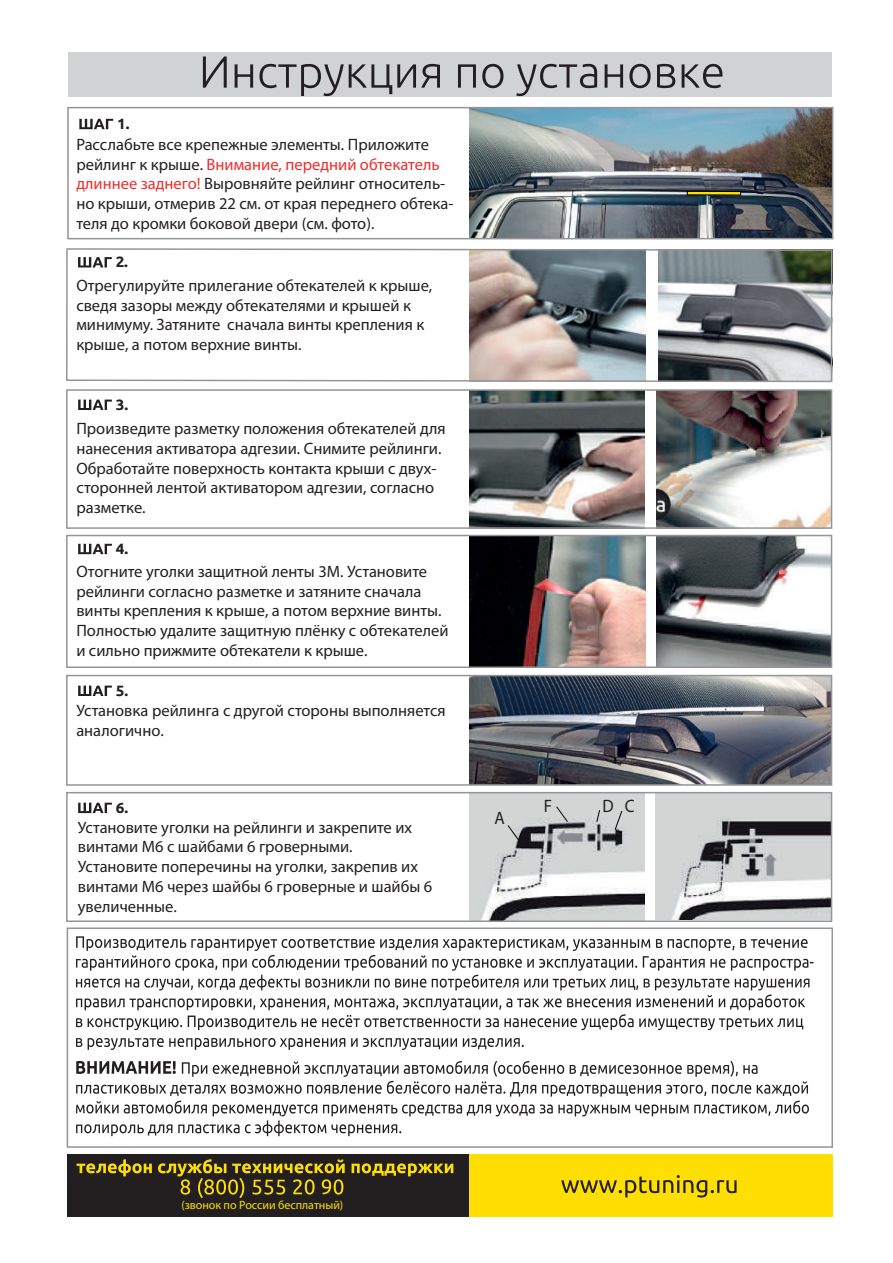
<style>
.page{position:relative;width:893px;height:1263px;background:#fff}
.page>*{position:absolute;margin:0;border:0;box-sizing:border-box;transform-origin:0 0}
.t1{font:18px "Myriad Pro";color:#231f20;scale:.94 1}
.t2{font:16.5px/19.8px "Myriad Pro";color:#231f20}
.t3{font:700 15px "Ubuntu";color:#231f20}
.t4{font:12px "Myriad Pro";letter-spacing:-.005em;color:#ffdf01}
.s1{color:#ee2d2d}
</style>
<div class="page">
<img style="left:470px;top:110px;width:360px;height:126px">
<img style="left:470px;top:678px;width:359px;height:105px">
<img style="left:656px;top:538px;width:173px;height:127px">
<img style="left:470px;top:392px;width:174px;height:134px">
<img style="left:470px;top:538px;width:175px;height:127px">
<img style="left:657px;top:392px;width:172px;height:134px">
<img style="left:469px;top:795px;width:176px;height:124px">
<img style="left:655px;top:795px;width:174px;height:124px">
<svg style="left:66px;top:248px;width:767px;height:135px"></svg>
<div style="left:66px;top:389px;width:766px;height:140px;border:2px solid #939598"></div>
<div style="left:66px;top:535px;width:766px;height:133px;border:2px solid #939598"></div>
<div style="left:67px;top:107px;width:766px;height:132px;border:2px solid #939598"></div>
<svg style="left:79px;top:119px;width:34px;height:10px"></svg>
<svg style="left:78px;top:257px;width:34px;height:10px"></svg>
<svg style="left:78px;top:400px;width:34px;height:10px"></svg>
<svg style="left:78px;top:544px;width:34px;height:10px"></svg>
<div style="left:66px;top:792px;width:766px;height:130px;border:2px solid #939598"></div>
<svg style="left:78px;top:803px;width:34px;height:10px"></svg>
<div style="left:66px;top:675px;width:766px;height:111px;border:2px solid #939598"></div>
<svg style="left:78px;top:686px;width:34px;height:10px"></svg>
<hr style="left:687px;top:191px;width:54px;height:4px;background:#ffdf01">
<div style="left:687px;top:191px;width:54px;height:5px;border:1px solid #000001"></div>
<svg style="left:556px;top:806px;width:12px;height:16px"></svg>
<svg style="left:507px;top:825px;width:12px;height:16px"></svg>
<svg style="left:596px;top:810px;width:4px;height:12px"></svg>
<svg style="left:614px;top:810px;width:8px;height:20px"></svg>
<div style="left:68px;top:53px;width:764px;height:44px;background:#d1d2d4"></div>
<div style="left:67px;top:927px;width:766px;height:221px;background:#fff;border:2px solid #939598"></div>
<div style="left:67px;top:1154px;width:764px;height:63px;background:#231f20"></div>
<div style="left:470px;top:1154px;width:363px;height:63px;background:#ffdf01"></div>
<svg style="left:561px;top:1175px;width:176px;height:22px"></svg>
<svg style="left:77px;top:1159px;width:376px;height:39px"></svg>
<svg style="left:76px;top:936px;width:738px;height:94px"></svg>
<svg style="left:76px;top:1038px;width:448px;height:12px"></svg>
<svg style="left:76px;top:1061px;width:733px;height:75px"></svg>
<svg style="left:203px;top:56px;width:519px;height:40px"></svg>
<p class="t3" style="left:117px;top:115px;width:14px">1.</p>
<p class="t2" style="left:76px;top:134px;width:379px">Расслабьте все крепежные элементы. Приложите рейлинг к крыше. <span class="s1">Внимание, передний обтекатель длиннее заднего!</span> Выровняйте рейлинг относитель&shy;но крыши, отмерив 22 см. от края переднего обтека&shy;теля до кромки боковой двери (см. фото).</p>
<p class="t3" style="left:116px;top:253px;width:14px">2.</p>
<p class="t2" style="left:76px;top:275px;width:357px">Отрегулируйте прилегание обтекателей к крыше, сведя зазоры между обтекателями и крышей к минимуму. Затяните сначала винты крепления к крыше, а потом верхние винты.</p>
<p class="t3" style="left:116px;top:396px;width:14px">3.</p>
<p class="t2" style="left:76px;top:418px;width:371px">Произведите разметку положения обтекателей для нанесения активатора адгезии. Снимите рейлинги.<br>Обработайте поверхность контакта крыши с двух&shy;сторонней лентой активатором адгезии, согласно разметке.</p>
<p class="t3" style="left:116px;top:540px;width:14px">4.</p>
<p class="t2" style="left:76px;top:561px;width:374px">Отогните уголки защитной ленты 3М. Установите рейлинги согласно разметке и затяните сначала винты крепления к крыше, а потом верхние винты.<br>Полностью удалите защитную плёнку с обтекателей и сильно прижмите обтекатели к крыше.</p>
<p class="t3" style="left:116px;top:681px;width:14px">5.</p>
<p class="t2" style="left:76px;top:701px;width:371px">Установка рейлинга с другой стороны выполняется аналогично.</p>
<p class="t3" style="left:116px;top:799px;width:14px">6.</p>
<p class="t2" style="left:78px;top:817px;width:356px">Установите уголки на рейлинги и закрепите их винтами М6 с шайбами 6 гроверными.<br>Установите поперечины на уголки, закрепив их винтами М6 через шайбы 6 гроверные и шайбы 6 увеличенные.</p>
<p class="t1" style="left:494px;top:807px;width:13px">A</p>
<p class="t1" style="left:544px;top:795px;width:10px">F</p>
<p class="t1" style="left:602px;top:795px;width:36px">D C</p>
<p class="t4" style="left:181px;top:1197px;width:163px">(звонок по России бесплатный)</p>
</div>
